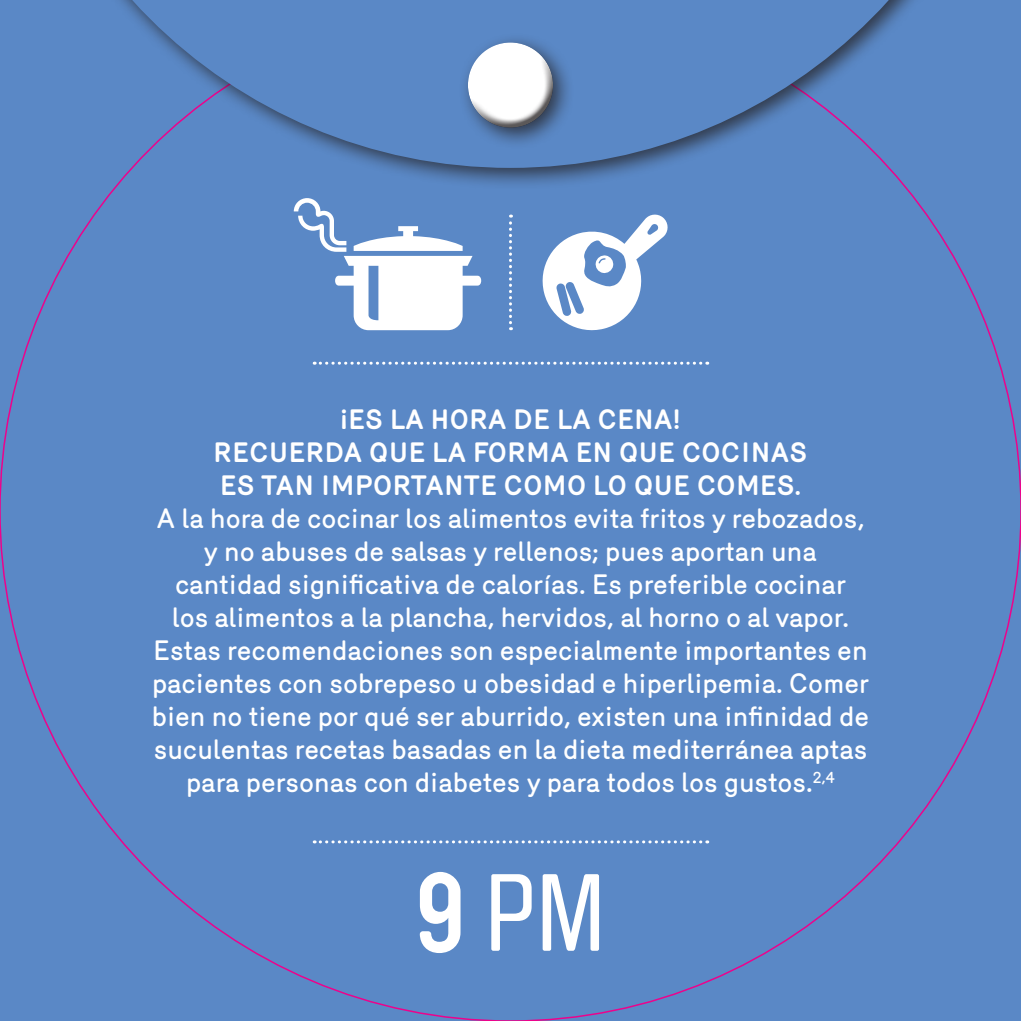
<style>
.page{position:relative;width:1021px;height:1021px;background:#fff}
.page>*{position:absolute;margin:0;border:0;box-sizing:border-box;transform-origin:0 0}
.t1{font:108px "Brauer Neue";color:#fff}
.t2{font:500 27px/33px "Mercury";color:#fff;text-align:center}
.t3{font:700 27px/33px "Mercury";color:#fff;text-align:center}
.s1{font-weight:700}
</style>
<div class="page">
<div style="left:0;top:0;width:1020px;height:1020px;background:#5a88c6"></div>
<svg style="left:314px;top:840px;width:393px;height:3px"></svg>
<svg style="left:314px;top:361px;width:393px;height:3px"></svg>
<svg style="left:509px;top:214px;width:3px;height:116px"></svg>
<svg style="left:294px;top:198px;width:188px;height:132px"></svg>
<svg style="left:542px;top:214px;width:126px;height:117px"></svg>
<div style="left:0;top:0;width:1020px;height:190px;background:#231f20;opacity:.75"></div>
<svg style="left:0;top:0;width:1020px;height:168px"></svg>
<div style="left:458px;top:33px;width:117px;height:117px;background:#231f20;opacity:.75"></div>
<div style="left:463px;top:39px;width:90px;height:70px;background:#fff;opacity:.75"></div>
<div style="left:466px;top:56px;width:87px;height:73px;background:#231f20;opacity:.75"></div>
<p class="t3" style="left:213px;top:403px;width:596px">¡ES LA HORA DE LA CENA!<br>RECUERDA QUE LA FORMA EN QUE COCINAS<br>ES TAN IMPORTANTE COMO LO QUE COMES.</p>
<p class="t2" style="left:152px;top:502px;width:719px">A la hora de cocinar los alimentos evita fritos y rebozados, y no abuses de salsas y rellenos; pues aportan una cantidad significativa de calorías. Es preferible cocinar<br>los alimentos a la plancha, hervidos, al horno o al vapor.<br>Estas recomendaciones son especialmente importantes en pacientes con sobrepeso u obesidad e hiperlipemia. Comer bien no tiene por qué ser aburrido, existen una infinidad de suculentas recetas basadas en la dieta mediterránea aptas para personas con diabetes y para todos los gustos.<sup>2,4</sup></p>
<h1 class="t1" style="left:415px;top:853px;width:192px"><span class="s1">9</span> PM</h1>
</div>
